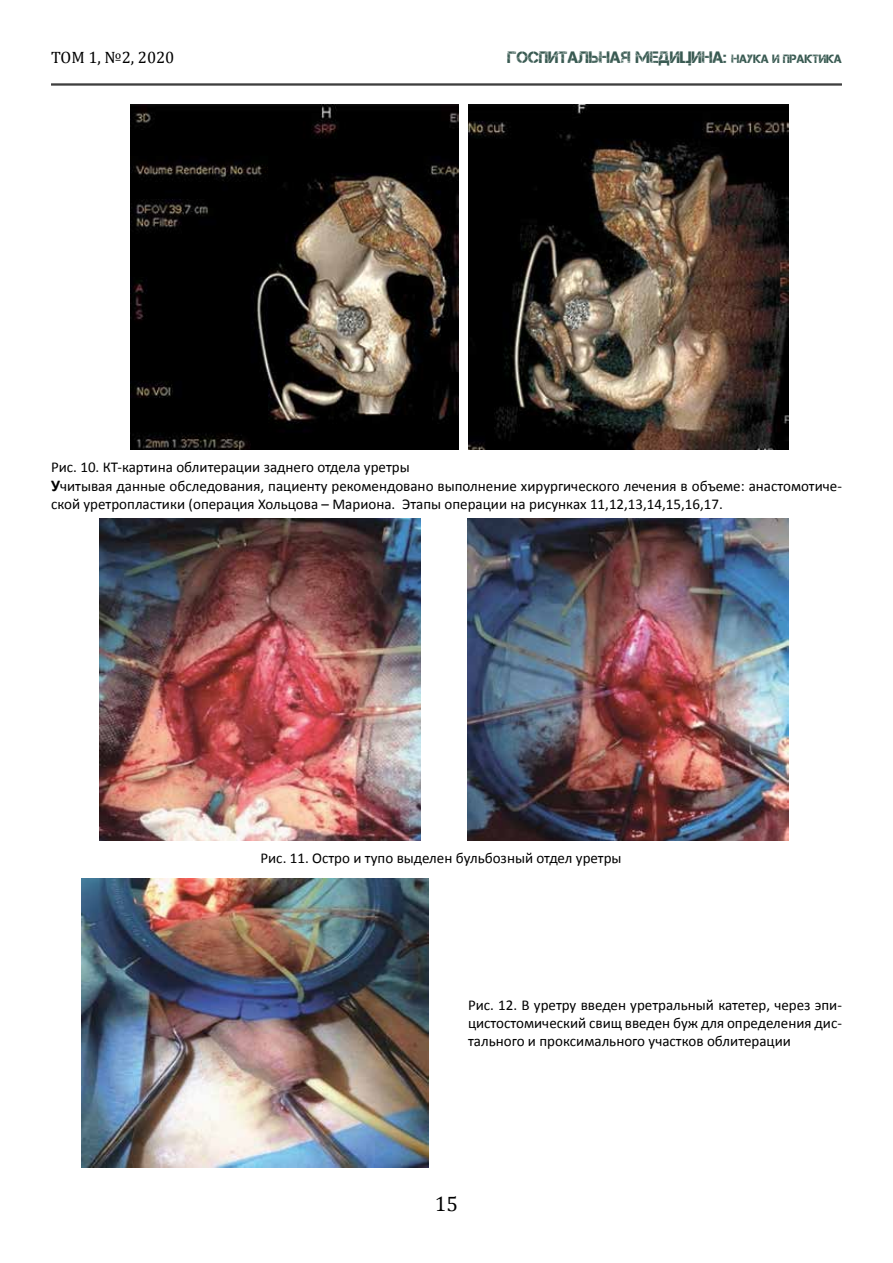
<style>
.page{position:relative;width:893px;height:1263px;background:#fff}
.page>*{position:absolute;margin:0;border:0;box-sizing:border-box;transform-origin:0 0}
.t1{font:21px "Cambria";color:#000}
.t2{font:16.5px "Captureit";color:#395a52}
.t3{font:16.5px "Cambria";color:#000}
.t4{font:15px/18px "Calibri";color:#000}
.s1{font-size:12px}
.s2{font-weight:700;font-size:16.5px}
</style>
<div class="page">
<hr style="left:51px;top:84px;width:791px;height:1px;background:#000">
<hr style="left:51px;top:85px;width:791px;height:1px;background:#000">
<img style="left:130px;top:104px;width:329px;height:345px">
<img style="left:469px;top:104px;width:319px;height:345px">
<img style="left:100px;top:519px;width:321px;height:321px">
<img style="left:468px;top:519px;width:321px;height:321px">
<img style="left:82px;top:878px;width:347px;height:289px">
<p class="t3" style="left:51px;top:48px;width:125px">ТОМ 1, №2, 2020</p>
<p class="t2" style="left:508px;top:48px;width:336px">госпитальНАЯ МЕДИЦИНА: <span class="s1">наука и практика</span></p>
<p class="t4" style="left:51px;top:457px;width:792px;line-height:19.8px">Рис. 10. КТ-картина облитерации заднего отдела уретры<br><span class="s2">У</span>читывая данные обследования, пациенту рекомендовано выполнение хирургического лечения в объеме: анастомотиче-</p>
<p class="t4" style="left:51px;top:495px;width:673px">ской уретропластики (операция Хольцова – Мариона. Этапы операции на рисунках 11,12,13,14,15,16,17.</p>
<p class="t4" style="left:260px;top:849px;width:363px">Рис. 11. Остро и тупо выделен бульбозный отдел уретры</p>
<p class="t4" style="left:468px;top:996px;width:375px;text-align:justify">Рис. 12. В уретру введен уретральный катетер, через эпи&shy;цистостомический свищ введен буж для определения дис&shy;тального и проксимального участков облитерации</p>
<h1 class="t1" style="left:435px;top:1191px;width:25px">15</h1>
</div>
